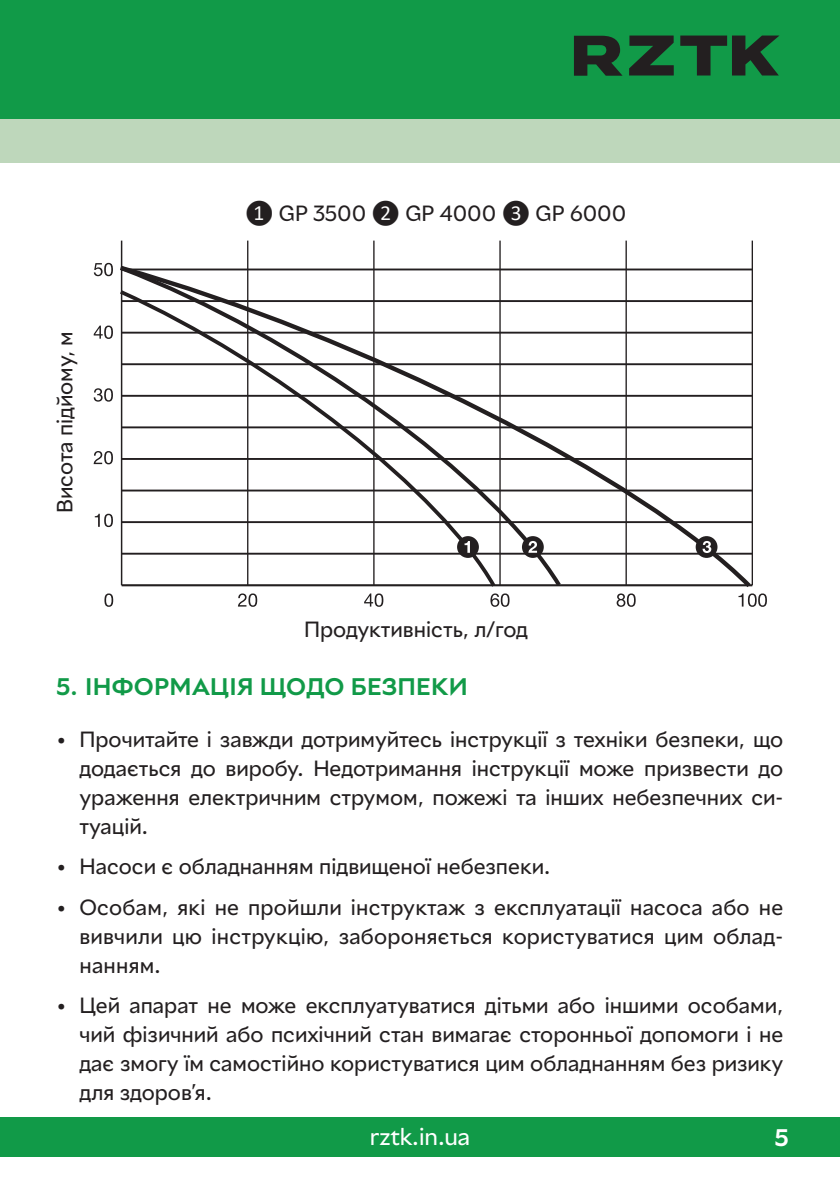
<style>
.page{position:relative;width:840px;height:1191px;background:#fff}
.page>*{position:absolute;margin:0;border:0;box-sizing:border-box;transform-origin:0 0}
.Раздел{font:700 24px "Rozetka";letter-spacing:.01em;color:#119a48}
.t1{font:24px "Rozetka";color:#fff}
.t2{font:700 24px "Rozetka";color:#fff}
.базовый{font:22px/29px "Rozetka";color:#231f20;text-align:justify}
.s1{font-family:"Calibri"}
</style>
<div class="page">
<div style="left:0;top:0;width:839px;height:119px;background:#119a48"></div>
<div style="left:0;top:1117px;width:839px;height:40px;background:#119a48"></div>
<div style="left:0;top:119px;width:839px;height:44px;background:#bed7bb"></div>
<svg style="left:629px;top:36px;width:44px;height:39px"></svg>
<svg style="left:574px;top:36px;width:48px;height:40px"></svg>
<svg style="left:680px;top:36px;width:99px;height:39px"></svg>
<svg style="left:104px;top:593px;width:9px;height:14px"></svg>
<svg style="left:238px;top:593px;width:19px;height:14px"></svg>
<svg style="left:364px;top:593px;width:19px;height:14px"></svg>
<svg style="left:490px;top:593px;width:19px;height:14px"></svg>
<svg style="left:616px;top:593px;width:19px;height:14px"></svg>
<svg style="left:738px;top:593px;width:28px;height:14px"></svg>
<svg style="left:95px;top:514px;width:18px;height:13px"></svg>
<svg style="left:94px;top:451px;width:19px;height:13px"></svg>
<svg style="left:94px;top:388px;width:19px;height:14px"></svg>
<svg style="left:94px;top:325px;width:19px;height:14px"></svg>
<svg style="left:94px;top:263px;width:19px;height:13px"></svg>
<hr style="left:247px;top:241px;width:1px;height:344px;background:#231f20">
<hr style="left:373px;top:241px;width:1px;height:344px;background:#231f20">
<hr style="left:499px;top:241px;width:1px;height:344px;background:#231f20">
<hr style="left:625px;top:241px;width:1px;height:344px;background:#231f20">
<svg style="left:120px;top:262px;width:633px;height:325px"></svg>
<hr style="left:121px;top:241px;width:1px;height:344px;background:#231f20">
<hr style="left:121px;top:584px;width:630px;height:2px;background:#231f20">
<hr style="left:751px;top:241px;width:1px;height:344px;background:#231f20">
<div style="left:457px;top:536px;width:21px;height:22px;background:#231f20;border-radius:50%"></div>
<svg style="left:464px;top:541px;width:5px;height:12px"></svg>
<div style="left:521px;top:536px;width:22px;height:22px;background:#231f20;border-radius:50%"></div>
<svg style="left:528px;top:541px;width:8px;height:12px"></svg>
<div style="left:695px;top:536px;width:22px;height:22px;background:#231f20;border-radius:50%"></div>
<svg style="left:702px;top:541px;width:9px;height:12px"></svg>
<p class="базовый" style="left:51px;top:513px;width:183px;rotate:-90deg">Висота підйому, м</p>
<p class="базовый" style="left:244px;top:199px;width:383px"><span class="s1">❶</span> GP 3500 <span class="s1">❷</span> GP 4000 <span class="s1">❸</span> GP 6000</p>
<p class="базовый" style="left:304px;top:615px;width:225px">Продуктивність, л/год</p>
<p class="Раздел" style="left:57px;top:673px;width:412px">5. ІНФОРМАЦІЯ ЩОДО БЕЗПЕКИ</p>
<p class="базовый" style="left:79px;top:725px;width:705px;text-indent:-23px">• Прочитайте і завжди дотримуйтесь інструкції з техніки безпеки, що додається до виробу. Недотримання інструкції може призвести до ураження електричним струмом, пожежі та інших небезпечних си&shy;туацій.</p>
<p class="базовый" style="left:57px;top:852px;width:495px">• Насоси є обладнанням підвищеної небезпеки.</p>
<p class="базовый" style="left:79px;top:893px;width:704px;text-indent:-23px">• Особам, які не пройшли інструктаж з експлуатації насоса або не вивчили цю інструкцію, забороняється користуватися цим облад&shy;нанням.</p>
<p class="базовый" style="left:79px;top:991px;width:704px;text-indent:-23px">• Цей апарат не може експлуатуватися дітьми або іншими особами, чий фізичний або психічний стан вимагає сторонньої допомоги і не дає змогу їм самостійно користуватися цим обладнанням без ризику для здоров’я.</p>
<p class="t1" style="left:369px;top:1123px;width:102px">rztk.in.ua</p>
<p class="t2" style="left:774px;top:1123px;width:15px">5</p>
</div>
